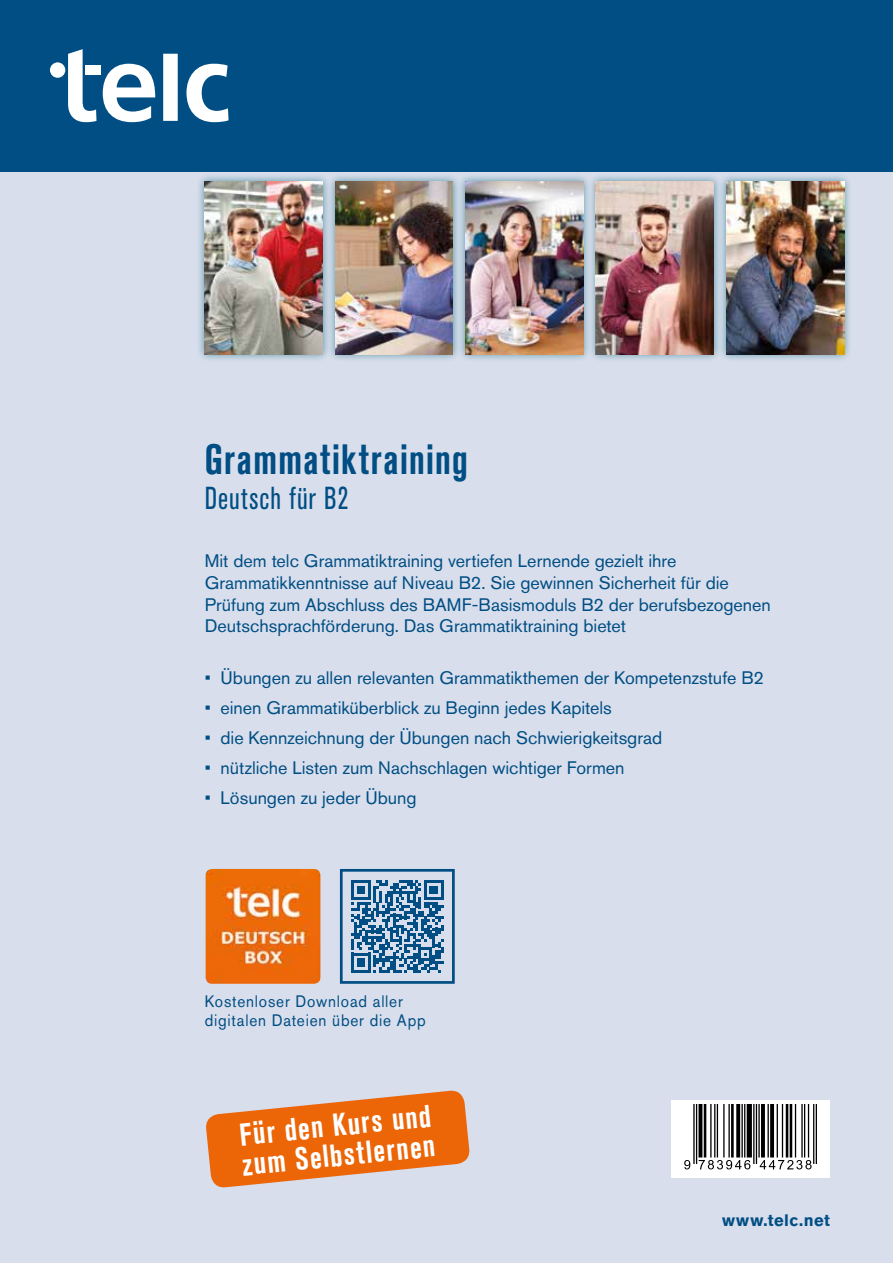
<style>
.page{position:relative;width:893px;height:1263px;background:#fff}
.page>*{position:absolute;margin:0;border:0;box-sizing:border-box;transform-origin:0 0}
.t1{font:700 condensed 42px "Akzidenz Grotesk Pro";letter-spacing:.04em;color:#004e83;scale:.9 1}
.t2{font:700 condensed 31.5px/30px "Akzidenz Grotesk Pro";color:#fff;scale:.93 1}
.t3{font:condensed 31.5px "Akzidenz Grotesk Pro";letter-spacing:.04em;color:#004e83;scale:.9 1}
.t4{font:18px/21.6px "Akzidenz Grotesk Pro";color:#004e83}
.t5{font:16.5px/19px "Akzidenz Grotesk Pro";letter-spacing:.055em;color:#004e83;scale:.93 1}
.t6{font:700 16.5px "Akzidenz Grotesk Pro";letter-spacing:.03em;color:#004e83}
</style>
<div class="page">
<div style="left:0;top:162px;width:893px;height:1101px;background:#d8deec"></div>
<div style="left:671px;top:1100px;width:159px;height:78px;background:#fff"></div>
<div style="left:0;top:0;width:893px;height:171px;background:#004e83"></div>
<svg style="left:68px;top:49px;width:28px;height:73px"></svg>
<svg style="left:103px;top:64px;width:52px;height:58px"></svg>
<div style="left:163px;top:54px;width:15px;height:67px;background:#fff"></div>
<svg style="left:186px;top:64px;width:43px;height:58px"></svg>
<div style="left:50px;top:62px;width:15px;height:16px;background:#fff;border-radius:50%"></div>
<div style="left:86px;top:66px;width:15px;height:9px;background:#fff"></div>
<div style="left:197px;top:173px;width:134px;height:189px;background:#07677a;opacity:.65"></div>
<img style="left:205px;top:182px;width:118px;height:172px">
<div style="left:327px;top:173px;width:134px;height:189px;background:#07677a;opacity:.65"></div>
<img style="left:335px;top:182px;width:118px;height:172px">
<div style="left:588px;top:173px;width:134px;height:189px;background:#07677a;opacity:.65"></div>
<img style="left:596px;top:182px;width:118px;height:172px">
<div style="left:718px;top:173px;width:134px;height:189px;background:#07677a;opacity:.65"></div>
<img style="left:726px;top:182px;width:118px;height:172px">
<div style="left:457px;top:173px;width:135px;height:189px;background:#07677a;opacity:.65"></div>
<img style="left:465px;top:182px;width:118px;height:172px">
<svg style="left:684px;top:1104px;width:133px;height:65px"></svg>
<img style="left:206px;top:869px;width:114px;height:115px">
<svg style="left:351px;top:880px;width:92px;height:92px"></svg>
<div style="left:340px;top:869px;width:115px;height:115px;border:3px solid #004e83"></div>
<svg style="left:206px;top:1090px;width:264px;height:98px"></svg>
<h1 class="t1" style="left:205px;top:433px;width:294px">Grammatiktraining</h1>
<h2 class="t3" style="left:205px;top:477px;width:161px">Deutsch für B2</h2>
<p class="t4" style="left:205px;top:550px;width:568px">Mit dem telc Grammatiktraining vertiefen Lernende gezielt ihre Grammatikkenntnisse auf Niveau B2. Sie gewinnen Sicherheit für die Prüfung zum Abschluss des BAMF-Basismoduls B2 der berufsbezogenen Deutschsprachförderung. Das Grammatiktraining bietet</p>
<p class="t4" style="left:205px;top:666px;width:561px">• Übungen zu allen relevanten Grammatikthemen der Kompetenzstufe B2</p>
<p class="t4" style="left:205px;top:696px;width:408px">• einen Grammatiküberblick zu Beginn jedes Kapitels</p>
<p class="t4" style="left:205px;top:727px;width:459px">• die Kennzeichnung der Übungen nach Schwierigkeitsgrad</p>
<p class="t4" style="left:205px;top:757px;width:421px">• nützliche Listen zum Nachschlagen wichtiger Formen</p>
<p class="t4" style="left:205px;top:787px;width:213px">• Lösungen zu jeder Übung</p>
<p class="t5" style="left:205px;top:991px;width:239px">Kostenloser Download aller digitalen Dateien über die App</p>
<h2 class="t2" style="left:237px;top:1120px;width:210px;rotate:-6deg">Für den Kurs und zum Selbstlernen</h2>
<p class="t6" style="left:722px;top:1210px;width:109px">www.telc.net</p>
</div>
